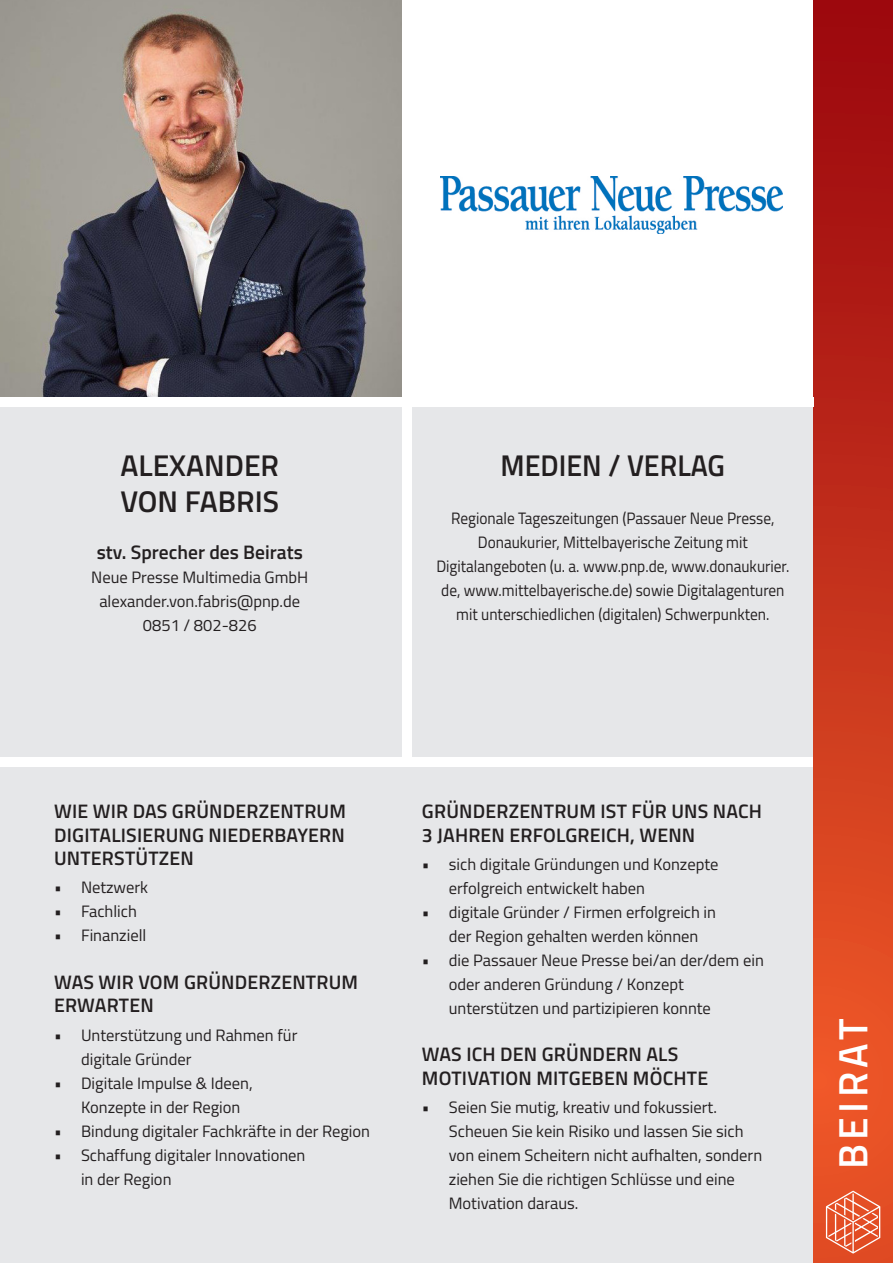
<style>
.page{position:relative;width:893px;height:1263px;background:#fff}
.page>*{position:absolute;margin:0;border:0;box-sizing:border-box;transform-origin:0 0}
.t1{font:600 40.95px "Titillium Web";letter-spacing:.11em;color:#fff}
.t2{font:600 30px "Titillium Web";color:#231f20}
.t3{font:600 30px "Titillium Web";color:#231f20;scale:.95 1}
.t4{font:600 19.5px/23.4px "Titillium Web";letter-spacing:.01em;color:#231f20}
.t5{font:16.5px/24px "Titillium Web";color:#231f20}
.t6{font:16.5px/24px "Titillium Web";color:#231f20;text-align:center;scale:.93 1}
</style>
<div class="page">
<div style="left:0;top:407px;width:813px;height:856px;background:#e6e7e9"></div>
<img style="left:0;top:0;width:402px;height:397px">
<div style="left:0;top:757px;width:813px;height:10px;background:#fff"></div>
<div style="left:402px;top:0;width:10px;height:762px;background:#fff"></div>
<img style="left:440px;top:177px;width:342px;height:57px">
<div style="left:813px;top:0;width:80px;height:1263px;background:linear-gradient(to bottom,#9b080f,#f45e2a)"></div>
<svg style="left:826px;top:1191px;width:54px;height:62px;background:#e87353"></svg>
<p class="t2" style="left:120px;top:443px;width:160px">ALEXANDER</p>
<p class="t2" style="left:120px;top:479px;width:160px">VON FABRIS</p>
<p class="t4" style="left:97px;top:539px;width:207px">stv. Sprecher des Beirats</p>
<p class="t5" style="left:91px;top:564px;width:218px">Neue Presse Multimedia GmbH</p>
<p class="t5" style="left:99px;top:588px;width:202px">alexander.von.fabris@pnp.de</p>
<p class="t5" style="left:143px;top:612px;width:115px">0851 / 802-826</p>
<p class="t3" style="left:501px;top:443px;width:238px">MEDIEN / VERLAG</p>
<p class="t6" style="left:451px;top:505px;width:349px">Regionale Tageszeitungen (Passauer Neue Presse,</p>
<p class="t6" style="left:478px;top:529px;width:292px">Donaukurier, Mittelbayerische Zeitung mit</p>
<p class="t6" style="left:436px;top:553px;width:381px">Digitalangeboten (u. a. www.pnp.de, www.donaukurier. de, www.mittelbayerische.de) sowie Digitalagenturen mit unterschiedlichen (digitalen) Schwerpunkten.</p>
<p class="t4" style="left:54px;top:799px;width:293px;text-align:justify">WIE WIR DAS GRÜNDERZENTRUM DIGITALISIERUNG NIEDERBAYERN UNTERSTÜTZEN</p>
<p class="t5" style="left:54px;top:875px;width:96px">• Netzwerk</p>
<p class="t5" style="left:54px;top:899px;width:84px">• Fachlich</p>
<p class="t5" style="left:54px;top:923px;width:94px">• Finanziell</p>
<p class="t4" style="left:54px;top:969px;width:305px">WAS WIR VOM GRÜNDERZENTRUM<br>ERWARTEN</p>
<p class="t5" style="left:81px;top:1022px;width:218px;text-indent:-27px">• Unterstützung und Rahmen für digitale Gründer</p>
<p class="t5" style="left:81px;top:1070px;width:173px;text-indent:-27px">• Digitale Impulse &amp; Ideen,<br>Konzepte in der Region</p>
<p class="t5" style="left:54px;top:1118px;width:318px">• Bindung digitaler Fachkräfte in der Region</p>
<p class="t5" style="left:81px;top:1142px;width:226px;text-indent:-27px">• Schaffung digitaler Innovationen in der Region</p>
<p class="t4" style="left:422px;top:799px;width:342px">GRÜNDERZENTRUM IST FÜR UNS NACH<br>3 JAHREN ERFOLGREICH, WENN</p>
<p class="t5" style="left:449px;top:851px;width:271px;text-indent:-27px">• sich digitale Gründungen und Konzepte erfolgreich entwickelt haben</p>
<p class="t5" style="left:422px;top:899px;width:296px;text-align:center">• digitale Gründer / Firmen erfolgreich in der Region gehalten werden können</p>
<p class="t5" style="left:449px;top:947px;width:316px;text-indent:-27px">• die Passauer Neue Presse bei/an der/dem ein oder anderen Gründung / Konzept unterstützen und partizipieren konnte</p>
<p class="t4" style="left:422px;top:1042px;width:288px">WAS ICH DEN GRÜNDERN ALS<br>MOTIVATION MITGEBEN MÖCHTE</p>
<p class="t5" style="left:449px;top:1095px;width:315px;text-indent:-27px">• Seien Sie mutig, kreativ und fokussiert.<br>Scheuen Sie kein Risiko und lassen Sie sich von einem Scheitern nicht aufhalten, sondern ziehen Sie die richtigen Schlüsse und eine Motivation daraus.</p>
<p class="t1" style="left:822px;top:1169px;width:152px;rotate:-90deg">BEIRAT</p>
</div>
